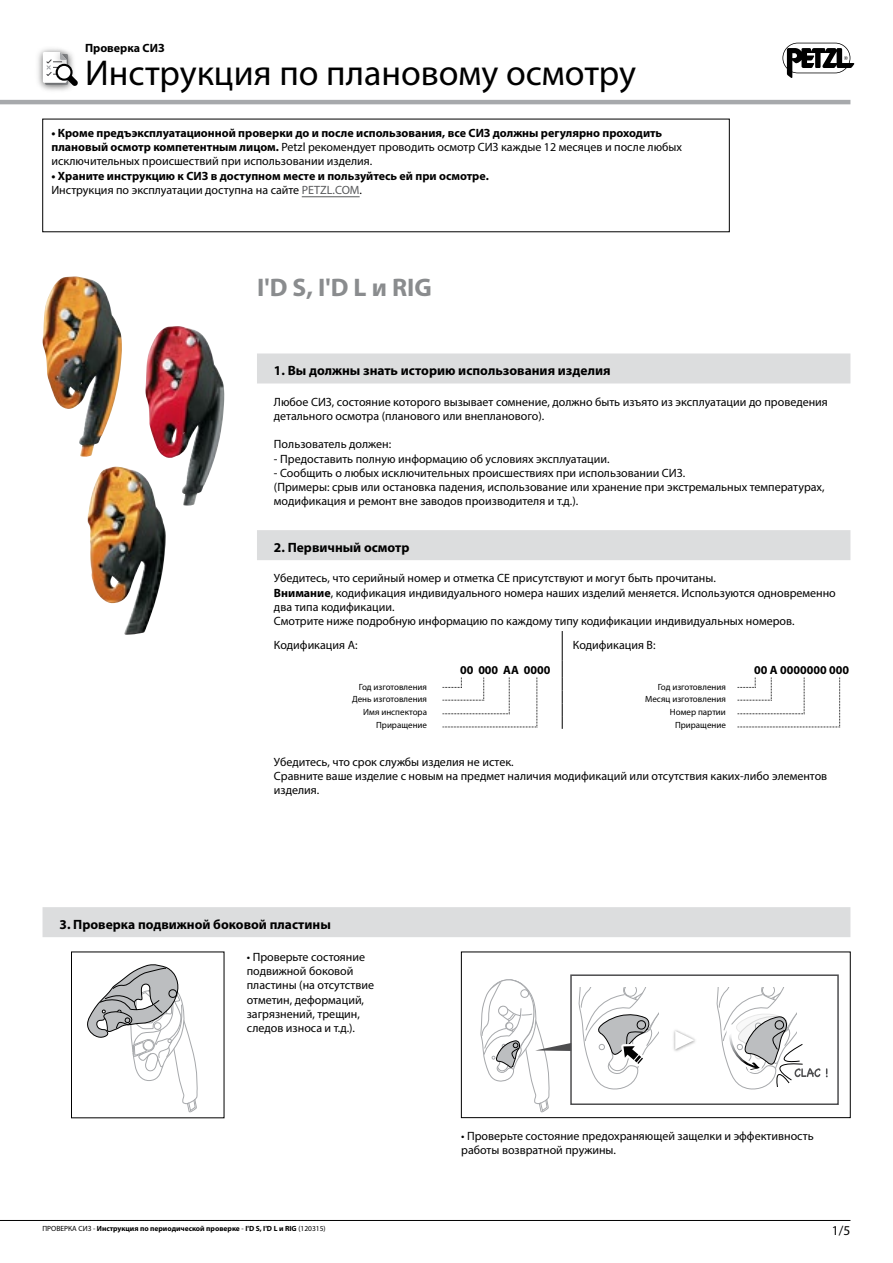
<style>
.page{position:relative;width:893px;height:1263px;background:#fff}
.page>*{position:absolute;margin:0;border:0;box-sizing:border-box;transform-origin:0 0}
.CY_-_THEME{font:36px "Myriad Pro";color:#000}
.CY_-_THEME-2{font:700 25.5px "Myriad Pro";color:#8a8c8e}
.CY_-_SOUSTITRE{font:700 13.5px "Myriad Pro";color:#000}
.Pagination{font:13.5px "Myriad Pro";color:#000}
.CY_-_STD{font:12px/14.2px "Myriad Pro";color:#000}
.CY_-_STD-2{font:700 12px/14.2px "Myriad Pro";color:#000}
.CY_-_THEME-3{font:700 12px "Myriad Pro";color:#000}
.CY_-_STD-3{font:9px "Myriad Pro";color:#000}
.t1{font:700 7.5px "Myriad Pro";color:#000}
.s1{font-weight:400}
.s2{font-weight:400;color:#58595b}
.s3{font-weight:700}
</style>
<div class="page">
<svg style="left:782px;top:43px;width:72px;height:35px"></svg>
<hr style="left:0;top:1220px;width:850px;height:1px;background:#000">
<hr style="left:0;top:100px;width:850px;height:4px;background:#a7a9ac">
<img style="left:673px;top:1030px;width:22px;height:21px">
<svg style="left:675px;top:1031px;width:19px;height:18px"></svg>
<svg style="left:578px;top:988px;width:81px;height:102px"></svg>
<svg style="left:826px;top:1068px;width:2px;height:9px"></svg>
<svg style="left:716px;top:988px;width:104px;height:102px"></svg>
<div style="left:570px;top:974px;width:269px;height:131px;border:2px solid #4d4d4f"></div>
<svg style="left:481px;top:978px;width:90px;height:134px"></svg>
<div style="left:461px;top:952px;width:389px;height:166px;border:1px solid #000"></div>
<img style="left:38px;top:48px;width:34px;height:43px">
<img style="left:50px;top:48px;width:22px;height:4px">
<svg style="left:43px;top:52px;width:35px;height:34px"></svg>
<img style="left:145px;top:326px;width:79px;height:180px">
<img style="left:43px;top:276px;width:79px;height:181px">
<img style="left:88px;top:467px;width:78px;height:168px">
<svg style="left:87px;top:964px;width:111px;height:148px"></svg>
<hr style="left:302px;top:196px;width:58px;height:1px;background:#58595b">
<div style="left:257px;top:353px;width:593px;height:30px;background:#dcddde"></div>
<div style="left:257px;top:530px;width:593px;height:30px;background:#dcddde"></div>
<hr style="left:562px;top:631px;width:1px;height:30px;background:#000">
<svg style="left:562px;top:661px;width:1px;height:68px"></svg>
<div style="left:43px;top:907px;width:807px;height:30px;background:#dcddde"></div>
<svg style="left:442px;top:677px;width:96px;height:51px"></svg>
<svg style="left:737px;top:677px;width:103px;height:51px"></svg>
<p class="CY_-_THEME-3" style="left:85px;top:40px;width:81px">Проверка СИЗ</p>
<p class="CY_-_THEME" style="left:85px;top:50px;width:552px">Инструкция по плановому осмотру</p>
<p class="CY_-_STD-2" style="left:51px;top:125px;width:632px">• Кроме предъэксплуатационной проверки до и после использования, все СИЗ должны регулярно проходить плановый осмотр компетентным лицом. <span class="s1">Petzl рекомендует проводить осмотр СИЗ каждые 12 месяцев и после любых исключительных происшествий при использовании изделия.</span></p>
<p class="CY_-_STD-2" style="left:51px;top:168px;width:439px">• Храните инструкцию к СИЗ в доступном месте и пользуйтесь ей при осмотре.<br><span class="s1">Инструкция по эксплуатации доступна на сайте</span> <span class="s2">PETZL.COM</span><span class="s1">.</span></p>
<p class="CY_-_THEME-2" style="left:257px;top:270px;width:176px">I'D S, I'D L и RIG</p>
<p class="CY_-_SOUSTITRE" style="left:274px;top:362px;width:338px">1. Вы должны знать историю использования изделия</p>
<p class="CY_-_STD" style="left:274px;top:394px;width:555px">Любое СИЗ, состояние которого вызывает сомнение, должно быть изъято из эксплуатации до проведения детального осмотра (планового или внепланового).</p>
<p class="CY_-_STD" style="left:274px;top:437px;width:119px">Пользователь должен:</p>
<p class="CY_-_STD" style="left:274px;top:451px;width:337px">- Предоставить полную информацию об условиях эксплуатации.</p>
<p class="CY_-_STD" style="left:274px;top:465px;width:413px">- Сообщить о любых исключительных происшествиях при использовании СИЗ.</p>
<p class="CY_-_STD" style="left:274px;top:480px;width:552px">(Примеры: срыв или остановка падения, использование или хранение при экстремальных температурах, модификация и ремонт вне заводов производителя и т.д.).</p>
<p class="CY_-_SOUSTITRE" style="left:274px;top:538px;width:137px">2. Первичный осмотр</p>
<p class="CY_-_STD" style="left:274px;top:571px;width:443px">Убедитесь, что серийный номер и отметка СЕ присутствуют и могут быть прочитаны.</p>
<p class="CY_-_STD" style="left:274px;top:585px;width:563px"><span class="s3">Внимание</span>, кодификация индивидуального номера наших изделий меняется. Используются одновременно два типа кодификации.</p>
<p class="CY_-_STD" style="left:274px;top:614px;width:522px">Смотрите ниже подробную информацию по каждому типу кодификации индивидуальных номеров.</p>
<p class="CY_-_STD" style="left:274px;top:637px;width:85px">Кодификация A:</p>
<p class="CY_-_STD" style="left:573px;top:637px;width:84px">Кодификация B:</p>
<p class="CY_-_STD-2" style="left:460px;top:662px;width:92px">00 000 AA 0000</p>
<p class="CY_-_STD-2" style="left:754px;top:662px;width:97px">00 A 0000000 000</p>
<p class="CY_-_STD-3" style="left:359px;top:681px;width:70px">Год изготовления</p>
<p class="CY_-_STD-3" style="left:658px;top:681px;width:70px">Год изготовления</p>
<p class="CY_-_STD-3" style="left:352px;top:694px;width:76px">День изготовления</p>
<p class="CY_-_STD-3" style="left:645px;top:694px;width:82px">Месяц изготовления</p>
<p class="CY_-_STD-3" style="left:363px;top:707px;width:65px">Имя инспектора</p>
<p class="CY_-_STD-3" style="left:670px;top:707px;width:57px">Номер партии</p>
<p class="CY_-_STD-3" style="left:376px;top:719px;width:52px">Приращение</p>
<p class="CY_-_STD-3" style="left:675px;top:719px;width:52px">Приращение</p>
<p class="CY_-_STD" style="left:274px;top:754px;width:241px">Убедитесь, что срок службы изделия не истек.</p>
<p class="CY_-_STD" style="left:274px;top:768px;width:555px">Сравните ваше изделие с новым на предмет наличия модификаций или отсутствия каких-либо элементов изделия.</p>
<p class="CY_-_SOUSTITRE" style="left:60px;top:915px;width:273px">3. Проверка подвижной боковой пластины</p>
<p class="CY_-_STD" style="left:247px;top:949px;width:129px">• Проверьте состояние подвижной боковой пластины (на отсутствие отметин, деформаций, загрязнений, трещин, следов износа и т.д.).</p>
<p class="CY_-_STD" style="left:461px;top:1129px;width:354px">• Проверьте состояние предохраняющей защелки и эффективность работы возвратной пружины.</p>
<p class="t1" style="left:43px;top:1224px;width:285px"><span class="s1">ПРОВЕРКА СИЗ -</span> Инструкция по периодической проверке <span class="s1">-</span> I'D S, I'D L и RIG <span class="s1">(120315)</span></p>
<p class="Pagination" style="left:832px;top:1222px;width:20px">1/5</p>
</div>
